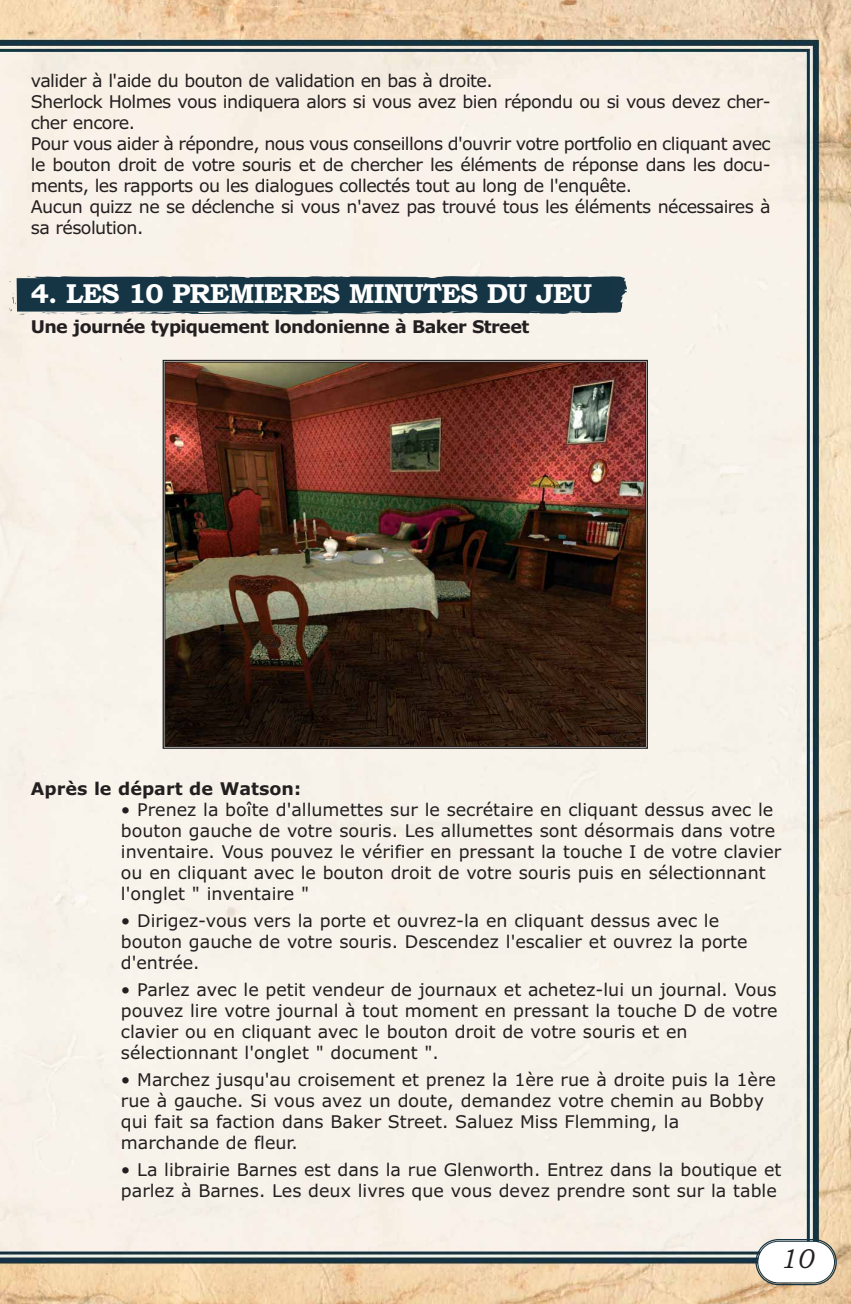
<style>
.page{position:relative;width:851px;height:1304px;background:#fff}
.page>*{position:absolute;margin:0;border:0;box-sizing:border-box;transform-origin:0 0}
.t1{font:700 27.5px "Bookman Old Style";letter-spacing:-.035em;color:#fff}
.t2{font:italic 27.5px "Bookman Old Style";color:#231f20}
.t3{font:17.5px/21px "Verdana";color:#231f20}
.t4{font:17.5px/21px "Verdana";letter-spacing:-.03em;color:#231f20}
.t5{font:700 17.5px "Verdana";letter-spacing:-.035em;color:#231f20}
.t6{font:700 17.5px "Verdana";color:#231f20}
</style>
<div class="page">
<img style="left:0;top:0;width:850px;height:1304px">
<svg style="left:9px;top:276px;width:617px;height:39px;background:#2b4653"></svg>
<svg style="left:754px;top:1238px;width:83px;height:48px"></svg>
<img style="left:167px;top:364px;width:476px;height:381px">
<p class="t4" style="left:31px;top:71px;width:741px">valider à l'aide du bouton de validation en bas à droite.<br>Sherlock Holmes vous indiquera alors si vous avez bien répondu ou si vous devez cher&shy;cher encore.<br>Pour vous aider à répondre, nous vous conseillons d'ouvrir votre portfolio en cliquant avec le bouton droit de votre souris et de chercher les éléments de réponse dans les docu&shy;ments, les rapports ou les dialogues collectés tout au long de l'enquête.<br>Aucun quizz ne se déclenche si vous n'avez pas trouvé tous les éléments nécessaires à sa résolution.</p>
<h1 class="t1" style="left:31px;top:283px;width:562px">4. LES 10 PREMIERES MINUTES DU JEU</h1>
<p class="t5" style="left:31px;top:319px;width:500px">Une journée typiquement londonienne à Baker Street</p>
<p class="t6" style="left:31px;top:781px;width:272px">Après le départ de Watson:</p>
<p class="t3" style="left:121px;top:800px;width:661px">• Prenez la boîte d'allumettes sur le secrétaire en cliquant dessus avec le bouton gauche de votre souris. Les allumettes sont désormais dans votre inventaire. Vous pouvez le vérifier en pressant la touche I de votre clavier ou en cliquant avec le bouton droit de votre souris puis en sélectionnant l'onglet " inventaire "</p>
<p class="t3" style="left:121px;top:911px;width:628px">• Dirigez-vous vers la porte et ouvrez-la en cliquant dessus avec le bouton gauche de votre souris. Descendez l'escalier et ouvrez la porte d'entrée.</p>
<p class="t3" style="left:121px;top:980px;width:658px">• Parlez avec le petit vendeur de journaux et achetez-lui un journal. Vous pouvez lire votre journal à tout moment en pressant la touche D de votre clavier ou en cliquant avec le bouton droit de votre souris et en sélectionnant l'onglet " document ".</p>
<p class="t3" style="left:121px;top:1070px;width:656px">• Marchez jusqu'au croisement et prenez la 1ère rue à droite puis la 1ère rue à gauche. Si vous avez un doute, demandez votre chemin au Bobby qui fait sa faction dans Baker Street. Saluez Miss Flemming, la marchande de fleur.</p>
<p class="t3" style="left:121px;top:1160px;width:662px">• La librairie Barnes est dans la rue Glenworth. Entrez dans la boutique et parlez à Barnes. Les deux livres que vous devez prendre sont sur la table</p>
<h1 class="t2" style="left:779px;top:1243px;width:36px">10</h1>
</div>
